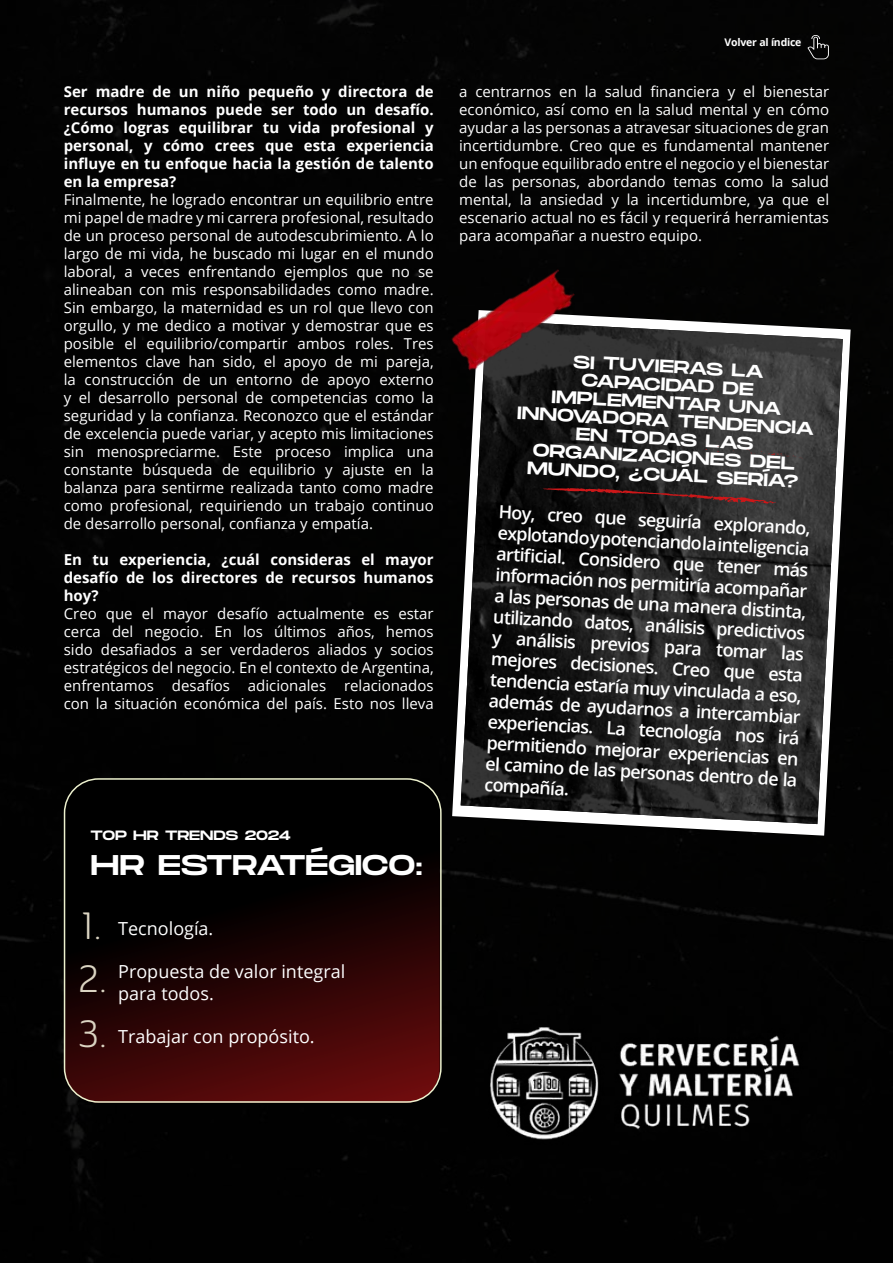
<style>
.page{position:relative;width:893px;height:1263px;background:#020202}
.page>*{position:absolute;margin:0;border:0;box-sizing:border-box;transform-origin:0 0}
.t1{font:37.5px/54px "Ainslie Sans Nor Boo";color:#dbd4c2}
.t2{font:28.5px "Monument Extended";letter-spacing:-.015em;color:#fff}
.t3{font:600 18px/21px "Open Sans";color:#fff;text-align:justify}
.t4{font:18px/18px "Monument Extended";color:#fff;text-align:center}
.t5{font:18px/21.6px "Open Sans";color:#fff}
.t6{font:15px/18px "Open Sans";color:#fff;text-align:justify}
.t7{font:700 15px/18px "Open Sans";color:#fff;text-align:justify}
.t8{font:13.5px "Monument Extended";letter-spacing:-.015em;color:#fff}
.t9{font:700 10.5px "Open Sans";letter-spacing:-.02em;color:#fff}
</style>
<div class="page">
<svg style="left:452px;top:310px;width:399px;height:526px;fill:#030302"></svg>
<img style="left:461px;top:320px;width:382px;height:504px">
<img style="left:447px;top:266px;width:133px;height:108px">
<svg style="left:542px;top:488px;width:234px;height:16px;background:#371e1f"></svg>
<svg style="left:742px;top:449px;width:61px;height:10px"></svg>
<svg style="left:717px;top:446px;width:2px;height:6px"></svg>
<svg style="left:649px;top:443px;width:6px;height:3px"></svg>
<img style="left:461px;top:984px;width:366px;height:202px">
<svg style="left:65px;top:779px;width:375px;height:324px;background:#1d0303"></svg>
<div style="left:64px;top:778px;width:378px;height:325px;border:2px solid #edf1ce;border-radius:34px"></div>
<svg style="left:807px;top:35px;width:22px;height:24px"></svg>
<p class="t7" style="left:64px;top:82px;width:371px">Ser madre de un niño pequeño y directora de recursos humanos puede ser todo un desafío. ¿Cómo logras equilibrar tu vida profesional y personal, y cómo crees que esta experiencia influye en tu enfoque hacia la gestión de talento en la empresa?</p>
<p class="t6" style="left:64px;top:190px;width:371px">Finalmente, he logrado encontrar un equilibrio entre mi papel de madre y mi carrera profesional, resultado de un proceso personal de autodescubrimiento. A lo largo de mi vida, he buscado mi lugar en el mundo laboral, a veces enfrentando ejemplos que no se alineaban con mis responsabilidades como madre.<br>Sin embargo, la maternidad es un rol que llevo con orgullo, y me dedico a motivar y demostrar que es posible el equilibrio/compartir ambos roles. Tres elementos clave han sido, el apoyo de mi pareja, la construcción de un entorno de apoyo externo y el desarrollo personal de competencias como la seguridad y la confianza. Reconozco que el estándar de excelencia puede variar, y acepto mis limitaciones sin menospreciarme. Este proceso implica una constante búsqueda de equilibrio y ajuste en la balanza para sentirme realizada tanto como madre como profesional, requiriendo un trabajo continuo de desarrollo personal, confianza y empatía.</p>
<p class="t7" style="left:64px;top:550px;width:371px">En tu experiencia, ¿cuál consideras el mayor desafío de los directores de recursos humanos hoy?</p>
<p class="t6" style="left:64px;top:604px;width:371px">Creo que el mayor desafío actualmente es estar cerca del negocio. En los últimos años, hemos sido desafiados a ser verdaderos aliados y socios estratégicos del negocio. En el contexto de Argentina, enfrentamos desafíos adicionales relacionados con la situación económica del país. Esto nos lleva</p>
<p class="t8" style="left:91px;top:826px;width:202px">TOP HR TRENDS 2024</p>
<h2 class="t2" style="left:91px;top:844px;width:334px">HR ESTRATÉGICO:</h2>
<h1 class="t1" style="left:78px;top:898px;width:31px">1.<br>2.<br>3.</h1>
<p class="t5" style="left:118px;top:917px;width:97px">Tecnología.</p>
<p class="t5" style="left:118px;top:960px;width:228px">Propuesta de valor integral para todos.</p>
<p class="t5" style="left:118px;top:1025px;width:198px">Trabajar con propósito.</p>
<p class="t9" style="left:725px;top:35px;width:78px">Volver al índice</p>
<p class="t6" style="left:459px;top:82px;width:371px">a centrarnos en la salud financiera y el bienestar económico, así como en la salud mental y en cómo ayudar a las personas a atravesar situaciones de gran incertidumbre. Creo que es fundamental mantener un enfoque equilibrado entre el negocio y el bienestar de las personas, abordando temas como la salud mental, la ansiedad y la incertidumbre, ya que el escenario actual no es fácil y requerirá herramientas para acompañar a nuestro equipo.</p>
<p class="t4" style="left:521px;top:349px;width:299px;rotate:3deg">SI TUVIERAS LA<br>CAPACIDAD DE<br>IMPLEMENTAR UNA<br>INNOVADORA TENDENCIA<br>EN TODAS LAS<br>ORGANIZACIONES DEL<br>MUNDO, ¿CUÁL SERÍA?</p>
<p class="t3" style="left:499px;top:501px;width:314px;rotate:3deg">Hoy, creo que seguiría explorando, explotando y potenciando la inteligencia artifi cial. Considero que tener más información nos permitiría acompañar a las personas de una manera distinta, utilizando datos, análisis predictivos y análisis previos para tomar las mejores decisiones. Creo que esta tendencia estaría muy vinculada a eso, además de ayudarnos a intercambiar experiencias. La tecnología nos irá permitiendo mejorar experiencias en el camino de las personas dentro de la compañía.</p>
</div>
